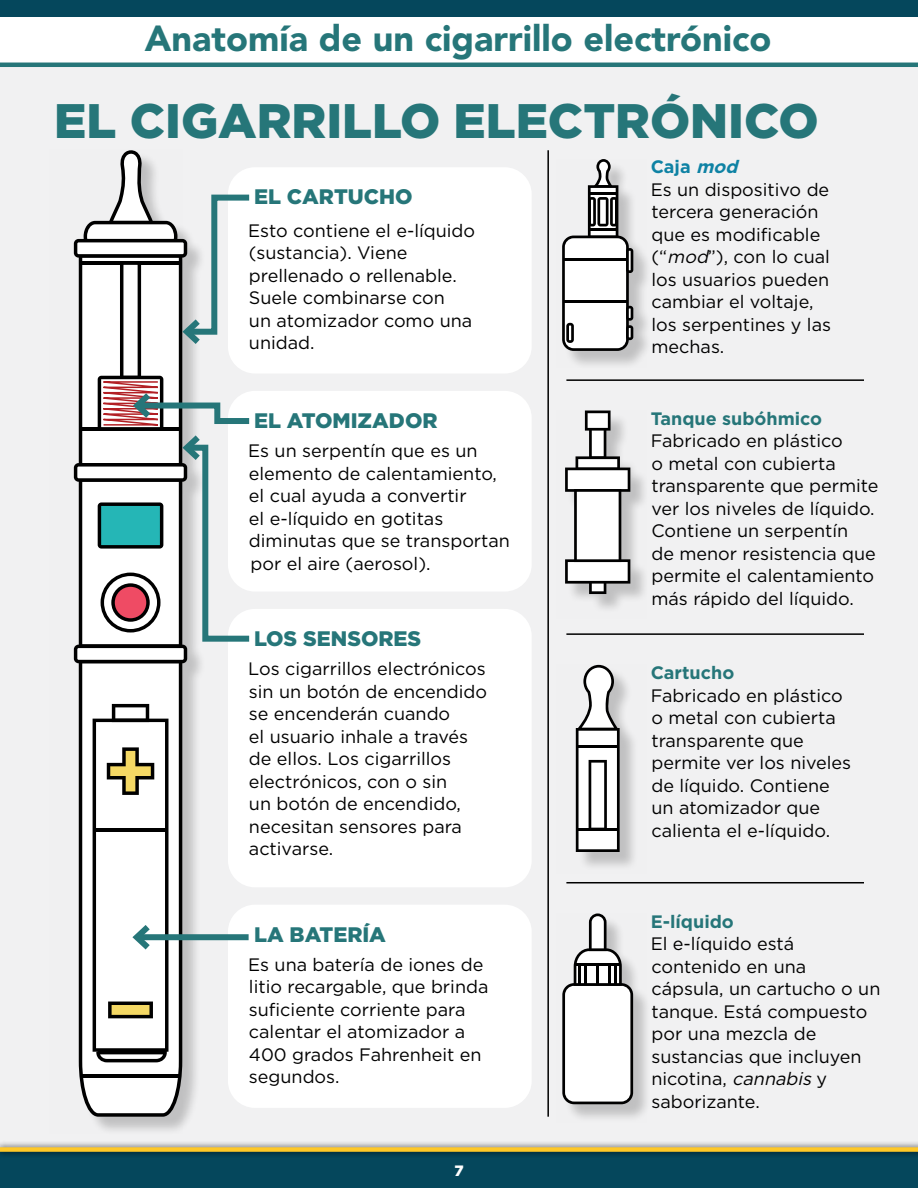
<style>
.page{position:relative;width:918px;height:1188px;background:#fff}
.page>*{position:absolute;margin:0;border:0;box-sizing:border-box;transform-origin:0 0}
.t1{font:900 48.45px "Gotham";color:#267679}
.H2_PageHeading{font:900 36px "Avenir LT Std";color:#267679}
.t2{font:900 21px "Gotham";color:#267679}
.t3{font:18px/22.5px "Gotham";color:#000}
.H4_anatomy{font:700 18px "Gotham";color:#267679}
.H4_anatomy-2{font:700 18px "Gotham";color:#0e82a4}
.t4{font:900 15px "Gotham";color:#fff}
.s1{font-style:italic}
</style>
<div class="page">
<div style="left:0;top:0;width:918px;height:17px;background:#05475c"></div>
<div style="left:0;top:67px;width:918px;height:1085px;background:#f1f1f2"></div>
<div style="left:0;top:1151px;width:918px;height:37px;background:#05475c"></div>
<hr style="left:0;top:63px;width:918px;height:4px;background:#267679">
<div style="left:0;top:1140px;width:918px;height:19px;background:#000;opacity:.75"></div>
<div style="left:0;top:1147px;width:918px;height:5px;background:#ffc828"></div>
<div style="left:228px;top:167px;width:304px;height:207px;background:#fff;border-radius:27px"></div>
<div style="left:228px;top:391px;width:304px;height:201px;background:#fff;border-radius:27px"></div>
<div style="left:228px;top:609px;width:304px;height:278px;background:#fff;border-radius:27px"></div>
<div style="left:228px;top:905px;width:304px;height:203px;background:#fff;border-radius:27px"></div>
<img style="left:575px;top:728px;width:1px;height:124px">
<div style="left:564px;top:162px;width:88px;height:208px;background:#000;opacity:.2"></div>
<svg style="left:562px;top:159px;width:71px;height:192px"></svg>
<div style="left:567px;top:412px;width:82px;height:201px;background:#000;opacity:.2"></div>
<svg style="left:565px;top:411px;width:65px;height:183px"></svg>
<div style="left:578px;top:667px;width:60px;height:204px;background:#000;opacity:.2"></div>
<svg style="left:576px;top:665px;width:44px;height:187px"></svg>
<div style="left:564px;top:916px;width:88px;height:207px;background:#000;opacity:.2"></div>
<svg style="left:562px;top:913px;width:71px;height:191px"></svg>
<hr style="left:575px;top:963px;width:45px;height:2px;background:#000">
<hr style="left:578px;top:964px;width:3px;height:20px;background:#000">
<hr style="left:584px;top:964px;width:3px;height:20px;background:#000">
<hr style="left:614px;top:964px;width:3px;height:20px;background:#000">
<hr style="left:609px;top:964px;width:2px;height:20px;background:#000">
<hr style="left:596px;top:964px;width:3px;height:20px;background:#000">
<div style="left:76px;top:153px;width:130px;height:982px;background:#000;opacity:.2"></div>
<svg style="left:79px;top:663px;width:103px;height:454px;fill:#fff"></svg>
<hr style="left:81px;top:1074px;width:99px;height:3px;background:#000">
<hr style="left:566px;top:379px;width:298px;height:2px;background:#000">
<hr style="left:566px;top:633px;width:298px;height:2px;background:#000">
<hr style="left:566px;top:882px;width:298px;height:1px;background:#000">
<hr style="left:547px;top:150px;width:2px;height:967px;background:#000">
<svg style="left:73px;top:150px;width:179px;height:513px"></svg>
<div style="left:137px;top:934px;width:112px;height:6px;background:#267679"></div>
<svg style="left:93px;top:704px;width:75px;height:358px"></svg>
<h2 class="H2_PageHeading" style="left:145px;top:17px;width:628px">Anatomía de un cigarrillo electrónico</h2>
<h3 class="t1" style="left:54px;top:87px;width:766px">EL CIGARRILLO ELECTRÓNICO</h3>
<h3 class="t2" style="left:254px;top:182px;width:160px">EL CARTUCHO</h3>
<p class="t3" style="left:248px;top:219px;width:229px">Esto contiene el e-líquido (sustancia). Viene prellenado o rellenable.<br>Suele combinarse con<br>un atomizador como una unidad.</p>
<h3 class="t2" style="left:254px;top:406px;width:185px">EL ATOMIZADOR</h3>
<p class="t3" style="left:248px;top:439px;width:263px">Es un serpentín que es un elemento de calentamiento, el cual ayuda a convertir<br>el e-líquido en gotitas diminutas que se transportan por el aire (aerosol).</p>
<h3 class="t2" style="left:254px;top:624px;width:169px">LOS SENSORES</h3>
<p class="t3" style="left:248px;top:657px;width:240px">Los cigarrillos electrónicos sin un botón de encendido se encenderán cuando<br>el usuario inhale a través de ellos. Los cigarrillos electrónicos, con o sin<br>un botón de encendido, necesitan sensores para activarse.</p>
<h3 class="t2" style="left:254px;top:920px;width:133px">LA BATERÍA</h3>
<p class="t3" style="left:248px;top:953px;width:242px">Es una batería de iones de litio recargable, que brinda suficiente corriente para calentar el atomizador a<br>400 grados Fahrenheit en segundos.</p>
<p class="t4" style="left:454px;top:1160px;width:11px">7</p>
<h4 class="H4_anatomy-2" style="left:651px;top:155px;width:94px">Caja <span class="s1">mod</span></h4>
<p class="t3" style="left:651px;top:178px;width:182px">Es un dispositivo de tercera generación que es modificable (“<span class="s1">mod</span>”), con lo cual los usuarios pueden cambiar el voltaje, los serpentines y las mechas.</p>
<h4 class="H4_anatomy" style="left:651px;top:407px;width:173px">Tanque subóhmico</h4>
<p class="t3" style="left:651px;top:429px;width:229px">Fabricado en plástico<br>o metal con cubierta transparente que permite ver los niveles de líquido.<br>Contiene un serpentín<br>de menor resistencia que permite el calentamiento más rápido del líquido.</p>
<h4 class="H4_anatomy" style="left:651px;top:661px;width:85px">Cartucho</h4>
<p class="t3" style="left:651px;top:684px;width:202px">Fabricado en plástico o metal con cubierta transparente que permite ver los niveles de líquido. Contiene un atomizador que calienta el e-líquido.</p>
<h4 class="H4_anatomy" style="left:651px;top:910px;width:85px">E-líquido</h4>
<p class="t3" style="left:651px;top:932px;width:231px">El e-líquido está contenido en una cápsula, un cartucho o un tanque. Está compuesto por una mezcla de sustancias que incluyen nicotina, <span class="s1">cannabis</span> y saborizante.</p>
</div>
